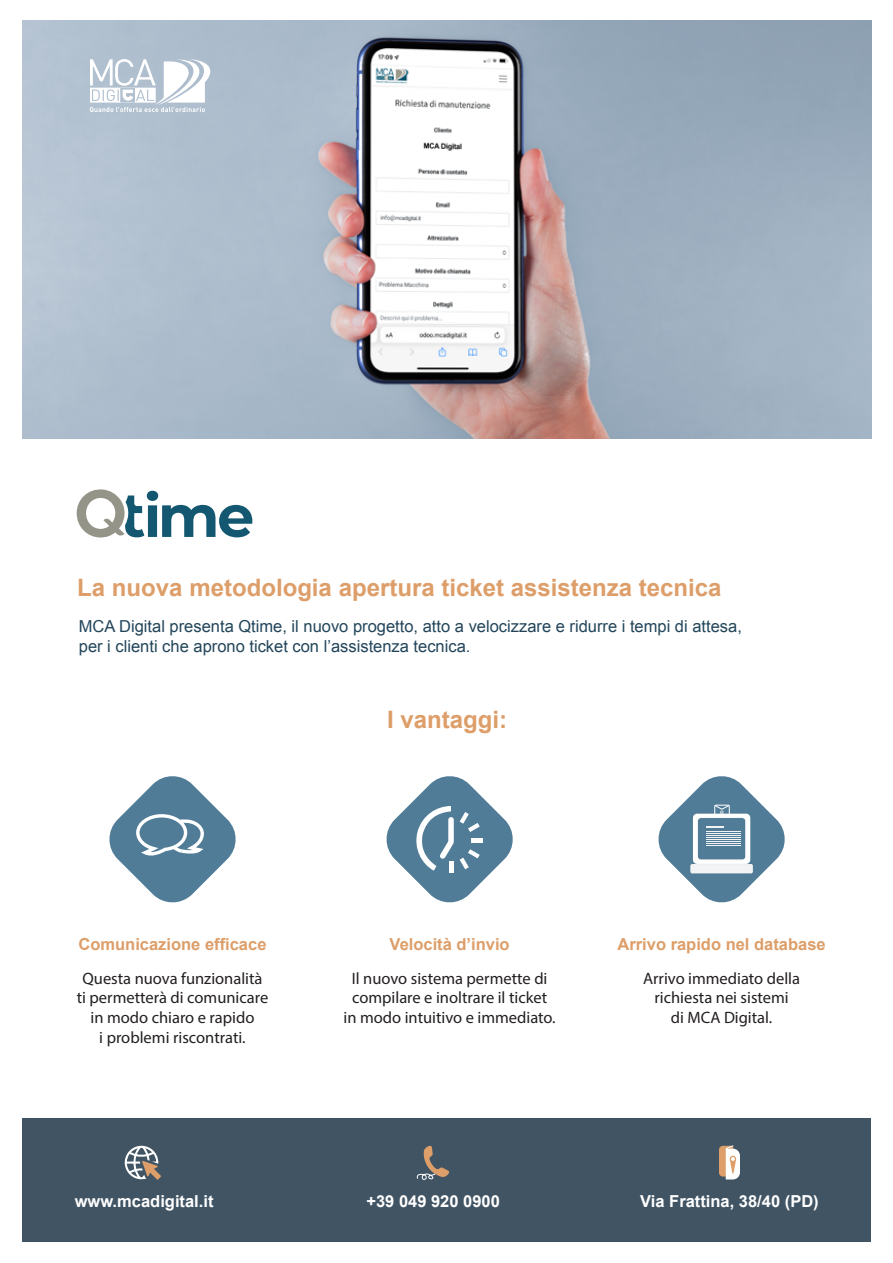
<style>
.page{position:relative;width:893px;height:1263px;background:#fff}
.page>*{position:absolute;margin:0;border:0;box-sizing:border-box;transform-origin:0 0}
.t1{font:700 24px "Arial";color:#dd9e69}
.t2{font:16.5px/19.8px "Myriad Pro";color:#231f20;text-align:center}
.t3{font:16.5px/19.8px "Arial";color:#22455a}
.t4{font:700 16.5px "Arial";color:#dd9e69}
.t5{font:700 16.5px "Arial";color:#fff}
</style>
<div class="page">
<div style="left:22px;top:1117px;width:849px;height:124px;background:#405464"></div>
<svg style="left:124px;top:1145px;width:37px;height:35px"></svg>
<svg style="left:417px;top:1146px;width:32px;height:34px"></svg>
<svg style="left:719px;top:1145px;width:21px;height:34px"></svg>
<svg style="left:386px;top:776px;width:127px;height:127px"></svg>
<hr style="left:472px;top:839px;width:11px;height:4px;background:#fff">
<hr style="left:449px;top:861px;width:4px;height:11px;background:#fff">
<svg style="left:658px;top:776px;width:127px;height:127px"></svg>
<hr style="left:706px;top:831px;width:34px;height:1px;background:#f2f3f4">
<hr style="left:706px;top:833px;width:34px;height:1px;background:#f2f3f4">
<hr style="left:706px;top:835px;width:34px;height:1px;background:#f2f3f4">
<hr style="left:706px;top:837px;width:34px;height:1px;background:#f2f3f4">
<hr style="left:706px;top:839px;width:34px;height:1px;background:#f2f3f4">
<hr style="left:706px;top:841px;width:34px;height:1px;background:#f2f3f4">
<hr style="left:706px;top:843px;width:34px;height:1px;background:#f2f3f4">
<hr style="left:706px;top:844px;width:34px;height:1px;background:#f2f3f4">
<svg style="left:109px;top:776px;width:127px;height:127px"></svg>
<img style="left:22px;top:21px;width:849px;height:417px">
<svg style="left:77px;top:489px;width:175px;height:48px"></svg>
<svg style="left:90px;top:58px;width:120px;height:54px"></svg>
<h1 class="t1" style="left:77px;top:571px;width:646px">La nuova metodologia apertura ticket assistenza tecnica</h1>
<p class="t3" style="left:79px;top:617px;width:665px">MCA Digital presenta Qtime, il nuovo progetto, atto a velocizzare e ridurre i tempi di attesa, per i clienti che aprono ticket con l’assistenza tecnica.</p>
<h1 class="t1" style="left:387px;top:704px;width:122px">I vantaggi:</h1>
<p class="t4" style="left:79px;top:934px;width:189px">Comunicazione efficace</p>
<p class="t4" style="left:390px;top:934px;width:122px">Velocità d’invio</p>
<p class="t4" style="left:617px;top:934px;width:210px">Arrivo rapido nel database</p>
<p class="t2" style="left:77px;top:968px;width:193px">Questa nuova funzionalità ti permetterà di comunicare in modo chiaro e rapido<br>i problemi riscontrati.</p>
<p class="t2" style="left:344px;top:968px;width:214px">Il nuovo sistema permette di compilare e inoltrare il ticket in modo intuitivo e immediato.</p>
<p class="t2" style="left:643px;top:968px;width:159px">Arrivo immediato della richiesta nei sistemi<br>di MCA Digital.</p>
<p class="t5" style="left:75px;top:1190px;width:140px">www.mcadigital.it</p>
<p class="t5" style="left:366px;top:1190px;width:135px">+39 049 920 0900</p>
<p class="t5" style="left:640px;top:1190px;width:180px">Via Frattina, 38/40 (PD)</p>
</div>
